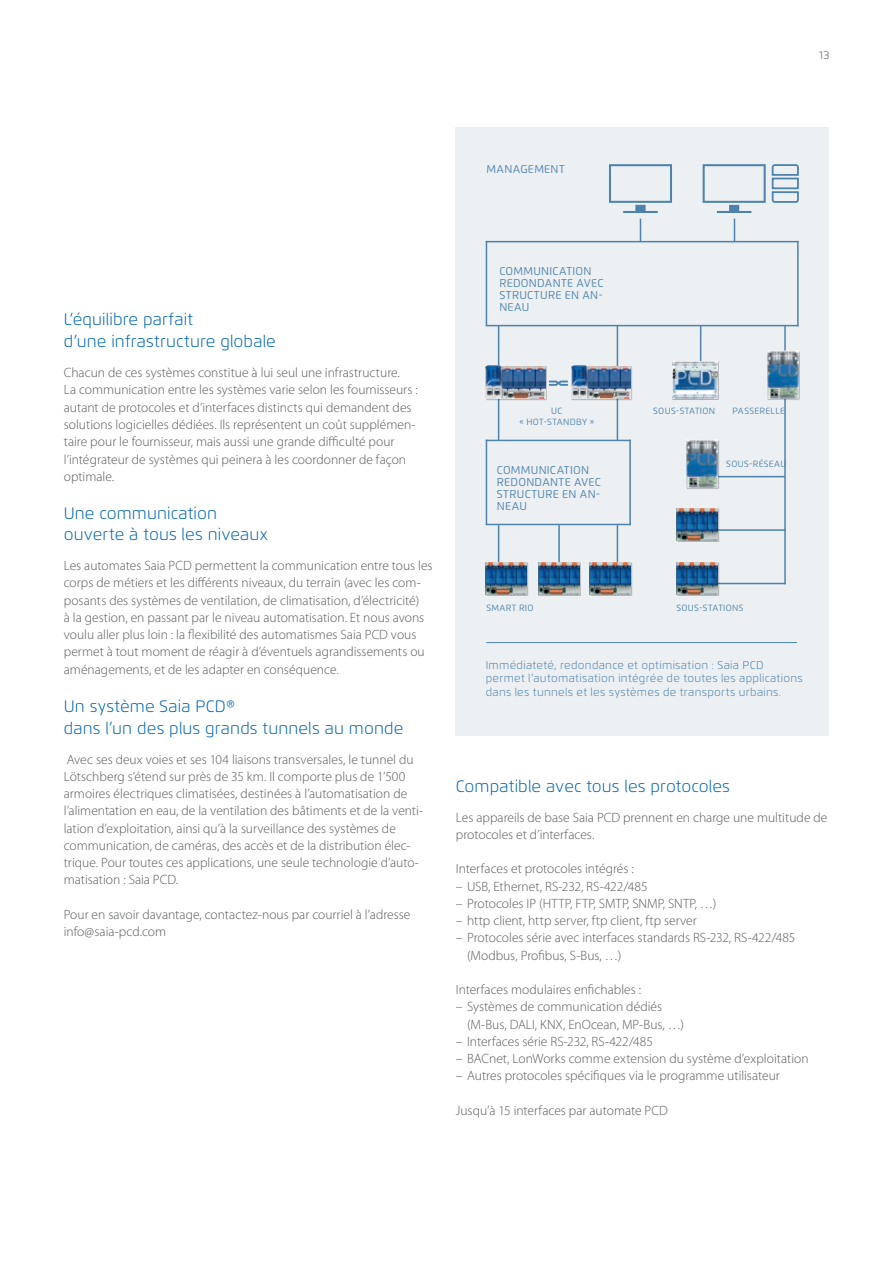
<style>
.page{position:relative;width:893px;height:1263px;background:#fff}
.page>*{position:absolute;margin:0;border:0;box-sizing:border-box;transform-origin:0 0}
.t1{font:300 16.5px/21.8px "Flexo";letter-spacing:.005em;color:#0166b3}
.t2{font:300 13.5px/17.2px "Myriad Pro";color:#57585a}
.t3{font:11.4px/12px "Flexo";letter-spacing:.025em;color:#4c82ad}
.t4{font:300 11.25px/13.5px "Flexo";letter-spacing:.025em;color:#4c82ad}
.t5{font:300 11.25px "Flexo";color:#57585a}
.t6{font:9px/10.4px "Flexo";letter-spacing:.035em;color:#4c82ad;text-align:center}
</style>
<div class="page">
<div style="left:455px;top:128px;width:374px;height:608px;background:#edf0f2"></div>
<hr style="left:486px;top:241px;width:1px;height:85px;background:#4c82ad">
<hr style="left:486px;top:440px;width:1px;height:85px;background:#4c82ad">
<hr style="left:797px;top:241px;width:2px;height:85px;background:#4c82ad">
<hr style="left:629px;top:440px;width:2px;height:85px;background:#4c82ad">
<svg style="left:609px;top:164px;width:63px;height:49px"></svg>
<svg style="left:703px;top:164px;width:96px;height:49px"></svg>
<hr style="left:486px;top:241px;width:313px;height:1px;background:#4c82ad">
<hr style="left:486px;top:440px;width:145px;height:1px;background:#4c82ad">
<hr style="left:706px;top:529px;width:80px;height:2px;background:#4c82ad">
<hr style="left:706px;top:583px;width:80px;height:1px;background:#4c82ad">
<hr style="left:702px;top:476px;width:83px;height:1px;background:#4c82ad">
<hr style="left:486px;top:325px;width:313px;height:1px;background:#4c82ad">
<hr style="left:486px;top:524px;width:145px;height:1px;background:#4c82ad">
<svg style="left:640px;top:219px;width:1px;height:22px"></svg>
<hr style="left:700px;top:326px;width:1px;height:37px;background:#4c82ad">
<hr style="left:617px;top:326px;width:1px;height:46px;background:#4c82ad">
<hr style="left:617px;top:391px;width:1px;height:49px;background:#4c82ad">
<hr style="left:617px;top:525px;width:1px;height:49px;background:#4c82ad">
<hr style="left:498px;top:326px;width:1px;height:47px;background:#4c82ad">
<hr style="left:498px;top:391px;width:1px;height:50px;background:#4c82ad">
<hr style="left:498px;top:525px;width:1px;height:50px;background:#4c82ad">
<hr style="left:558px;top:525px;width:2px;height:50px;background:#4c82ad">
<svg style="left:734px;top:219px;width:1px;height:22px"></svg>
<hr style="left:784px;top:326px;width:2px;height:30px;background:#4c82ad">
<svg style="left:549px;top:380px;width:19px;height:6px"></svg>
<hr style="left:784px;top:387px;width:2px;height:197px;background:#4c82ad">
<div style="left:486px;top:366px;width:61px;height:35px;background:#231f20;opacity:.35"></div>
<img style="left:486px;top:366px;width:59px;height:33px">
<div style="left:572px;top:366px;width:61px;height:35px;background:#b8b9bb"></div>
<img style="left:571px;top:366px;width:60px;height:33px">
<div style="left:767px;top:351px;width:33px;height:50px;background:#231f20;opacity:.35"></div>
<img style="left:767px;top:351px;width:32px;height:48px">
<div style="left:686px;top:440px;width:33px;height:49px;background:#231f20;opacity:.35"></div>
<img style="left:686px;top:440px;width:32px;height:48px">
<div style="left:672px;top:361px;width:47px;height:39px;background:#231f20;opacity:.35"></div>
<img style="left:672px;top:361px;width:46px;height:38px">
<div style="left:677px;top:509px;width:42px;height:33px;background:#b6b7b9"></div>
<img style="left:677px;top:509px;width:41px;height:32px">
<div style="left:677px;top:562px;width:42px;height:34px;background:#231f20;opacity:.35"></div>
<img style="left:677px;top:562px;width:41px;height:32px">
<div style="left:590px;top:562px;width:42px;height:34px;background:#231f20;opacity:.35"></div>
<img style="left:590px;top:562px;width:41px;height:32px">
<div style="left:539px;top:562px;width:42px;height:34px;background:#231f20;opacity:.35"></div>
<img style="left:539px;top:562px;width:41px;height:32px">
<div style="left:486px;top:562px;width:42px;height:34px;background:#231f20;opacity:.35"></div>
<img style="left:486px;top:562px;width:41px;height:32px">
<hr style="left:486px;top:642px;width:311px;height:1px;background:#4c82ad">
<p class="t5" style="left:819px;top:48px;width:12px">13</p>
<p class="t3" style="left:486px;top:163px;width:80px">MANAGEMENT</p>
<p class="t1" style="left:64px;top:309px;width:214px">L’équilibre parfait<br>d’une infrastructure globale</p>
<p class="t2" style="left:64px;top:364px;width:355px">Chacun de ces systèmes constitue à lui seul une infrastructure.<br>La communication entre les systèmes varie selon les fournisseurs : autant de protocoles et d’interfaces distincts qui demandent des solutions logicielles dédiées. Ils représentent un coût supplémen&shy;taire pour le fournisseur, mais aussi une grande difficulté pour l’intégrateur de systèmes qui peinera à les coordonner de façon optimale.</p>
<p class="t1" style="left:64px;top:503px;width:206px;line-height:21px">Une communication ouverte à tous les niveaux</p>
<p class="t2" style="left:64px;top:557px;width:370px">Les automates Saia PCD permettent la communication entre tous les corps de métiers et les différents niveaux, du terrain (avec les com&shy;posants des systèmes de ventilation, de climatisation, d’électricité)<br>à la gestion, en passant par le niveau automatisation. Et nous avons voulu aller plus loin : la flexibilité des automatismes Saia PCD vous permet à tout moment de réagir à d’éventuels agrandissements ou aménagements, et de les adapter en conséquence.</p>
<p class="t1" style="left:64px;top:695px;width:341px">Un système Saia PCD®<br>dans l’un des plus grands tunnels au monde</p>
<p class="t2" style="left:64px;top:750px;width:361px">Avec ses deux voies et ses 104 liaisons transversales, le tunnel du Lötschberg s’étend sur près de 35 km. Il comporte plus de 1’500 armoires électriques climatisées, destinées à l’automatisation de l’alimentation en eau, de la ventilation des bâtiments et de la venti&shy;lation d’exploitation, ainsi qu’à la surveillance des systèmes de communication, de caméras, des accès et de la distribution élec&shy;trique. Pour toutes ces applications, une seule technologie d’auto&shy;matisation : Saia PCD.</p>
<p class="t2" style="left:64px;top:905px;width:348px">Pour en savoir davantage, contactez-nous par courriel à l’adresse info@saia-pcd.com</p>
<p class="t3" style="left:499px;top:265px;width:106px">COMMUNICATION<br>REDONDANTE AVEC<br>STRUCTURE EN AN-<br>NEAU</p>
<p class="t6" style="left:520px;top:406px;width:76px">UC<br>« HOT-STANDBY »</p>
<p class="t3" style="left:497px;top:464px;width:106px">COMMUNICATION<br>REDONDANTE AVEC<br>STRUCTURE EN AN-<br>NEAU</p>
<p class="t6" style="left:653px;top:406px;width:63px">SOUS-STATION</p>
<p class="t6" style="left:732px;top:406px;width:54px">PASSERELLE</p>
<p class="t6" style="left:726px;top:458px;width:62px">SOUS-RÉSEAU</p>
<p class="t6" style="left:486px;top:603px;width:49px">SMART RIO</p>
<p class="t6" style="left:676px;top:603px;width:68px">SOUS-STATIONS</p>
<p class="t4" style="left:486px;top:658px;width:318px">Immédiateté, redondance et optimisation : Saia PCD permet l’automatisation intégrée de toutes les applications dans les tunnels et les systèmes de transports urbains.</p>
<p class="t1" style="left:456px;top:775px;width:276px">Compatible avec tous les protocoles</p>
<p class="t2" style="left:456px;top:808px;width:373px">Les appareils de base Saia PCD prennent en charge une multitude de protocoles et d’interfaces.</p>
<p class="t2" style="left:456px;top:860px;width:179px">Interfaces et protocoles intégrés :</p>
<p class="t2" style="left:456px;top:877px;width:193px">– USB, Ethernet, RS-232, RS-422/485</p>
<p class="t2" style="left:456px;top:895px;width:262px">– Protocoles IP (HTTP, FTP, SMTP, SNMP, SNTP, …)</p>
<p class="t2" style="left:456px;top:912px;width:242px">– http client, http server, ftp client, ftp server</p>
<p class="t2" style="left:467px;top:929px;width:330px;text-indent:-11px">– Protocoles série avec interfaces standards RS-232, RS-422/485 (Modbus, Profibus, S-Bus, …)</p>
<p class="t2" style="left:456px;top:981px;width:187px">Interfaces modulaires enfichables :</p>
<p class="t2" style="left:467px;top:998px;width:219px;text-indent:-11px">– Systèmes de communication dédiés (M-Bus, DALI, KNX, EnOcean, MP-Bus, …)</p>
<p class="t2" style="left:456px;top:1033px;width:199px">– Interfaces série RS-232, RS-422/485</p>
<p class="t2" style="left:456px;top:1050px;width:354px">– BACnet, LonWorks comme extension du système d’exploitation</p>
<p class="t2" style="left:456px;top:1067px;width:325px">– Autres protocoles spécifiques via le programme utilisateur</p>
<p class="t2" style="left:456px;top:1102px;width:213px">Jusqu’à 15 interfaces par automate PCD</p>
</div>
